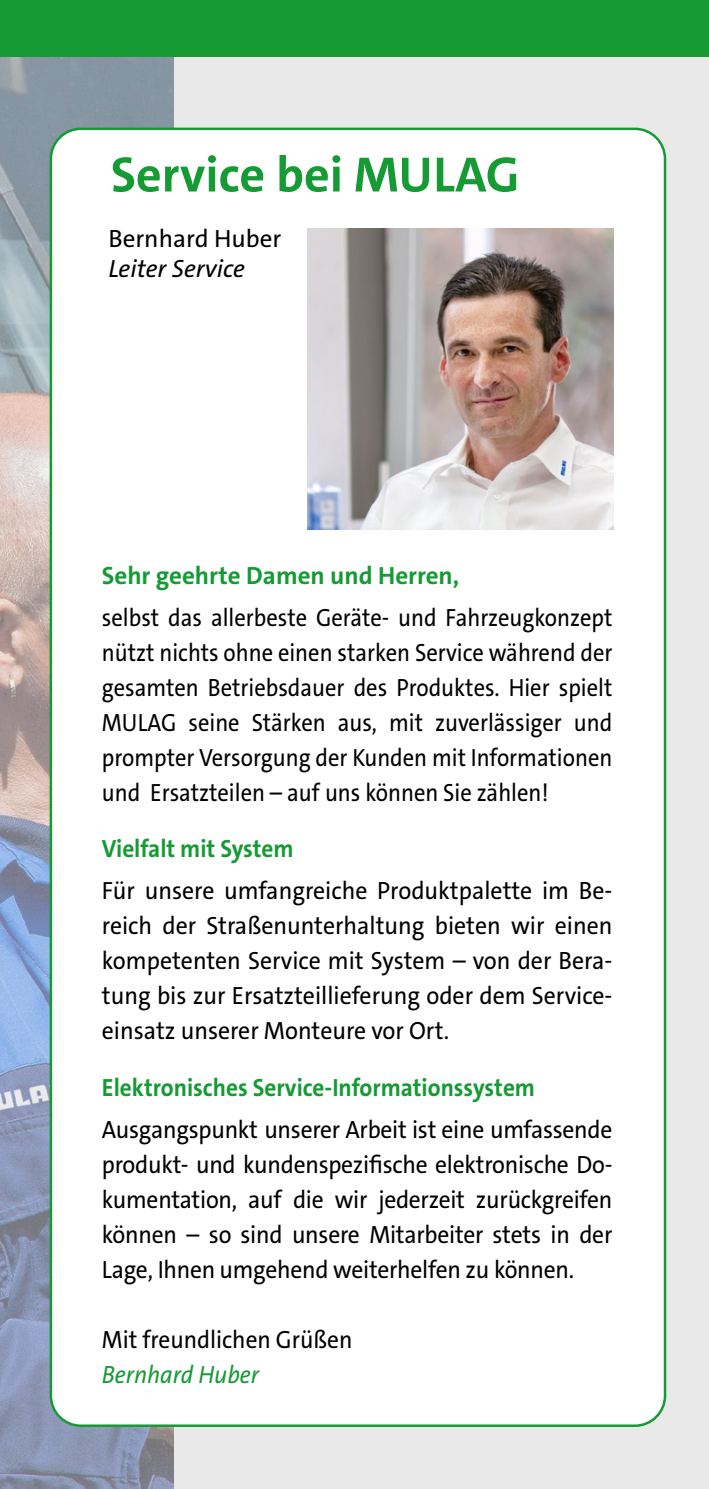
<style>
.page{position:relative;width:709px;height:1489px;background:#fff}
.page>*{position:absolute;margin:0;border:0;box-sizing:border-box;transform-origin:0 0}
.t1{font:700 50px "The Sans C5";color:#159a34}
.t2{font:25px/35px "The Sans C5";color:#000;text-align:justify;scale:.9 1}
.t3{font:25px/35px "The Sans C5";color:#000;text-align:justify;scale:.94 1}
.t4{font:25px/35px "The Sans C5";color:#000;text-align:justify;scale:.95 1}
.t5{font:700 25px "The Sans C5";color:#159a34;scale:.93 1}
.t6{font:700 25px "The Sans C5";color:#159a34}
.t7{font:25px "The Sans C5";color:#000;scale:.93 1}
.t8{font:italic 25px "The Sans C5";color:#159a34;scale:.93 1}
.t9{font:25px "The Sans C5";color:#000}
.t10{font:italic 25px "The Sans C5";color:#000}
</style>
<div class="page">
<div style="left:0;top:0;width:709px;height:1488px;background:#e9e9e9"></div>
<img style="left:0;top:57px;width:173px;height:1431px">
<div style="left:51px;top:129px;width:614px;height:1296px;background:#fff;border-radius:30px"></div>
<div style="left:0;top:0;width:709px;height:57px;background:#159a34"></div>
<img style="left:307px;top:229px;width:306px;height:300px">
<h1 class="t1" style="left:111px;top:142px;width:410px">Service bei MULAG</h1>
<p class="t9" style="left:108px;top:223px;width:174px">Bernhard Huber</p>
<p class="t10" style="left:108px;top:253px;width:138px">Leiter Service</p>
<p class="t6" style="left:102px;top:559px;width:359px">Sehr geehrte Damen und Herren,</p>
<p class="t2" style="left:102px;top:600px;width:568px">selbst das allerbeste Geräte- und Fahrzeugkonzept nützt nichts ohne einen starken Service während der gesamten Betriebsdauer des Produktes. Hier spielt MULAG seine Stärken aus, mit zuverlässiger und prompter Versorgung der Kunden mit Informationen und Ersatzteilen – auf uns können Sie zählen!</p>
<p class="t5" style="left:102px;top:832px;width:208px">Vielfalt mit System</p>
<p class="t4" style="left:102px;top:873px;width:539px">Für unsere umfangreiche Produktpalette im Be&shy;reich der Straßenunterhaltung bieten wir einen kompetenten Service mit System – von der Bera&shy;tung bis zur Ersatzteillieferung oder dem Service&shy;einsatz unserer Monteure vor Ort.</p>
<p class="t5" style="left:102px;top:1070px;width:467px">Elektronisches Service-Informationssystem</p>
<p class="t3" style="left:102px;top:1111px;width:544px">Ausgangspunkt unserer Arbeit ist eine umfassende produkt- und kundenspezifische elektronische Do&shy;kumentation, auf die wir jederzeit zurückgreifen können – so sind unsere Mitarbeiter stets in der Lage, Ihnen umgehend weiterhelfen zu können.</p>
<p class="t7" style="left:102px;top:1323px;width:271px">Mit freundlichen Grüßen</p>
<p class="t8" style="left:102px;top:1358px;width:170px">Bernhard Huber</p>
</div>
